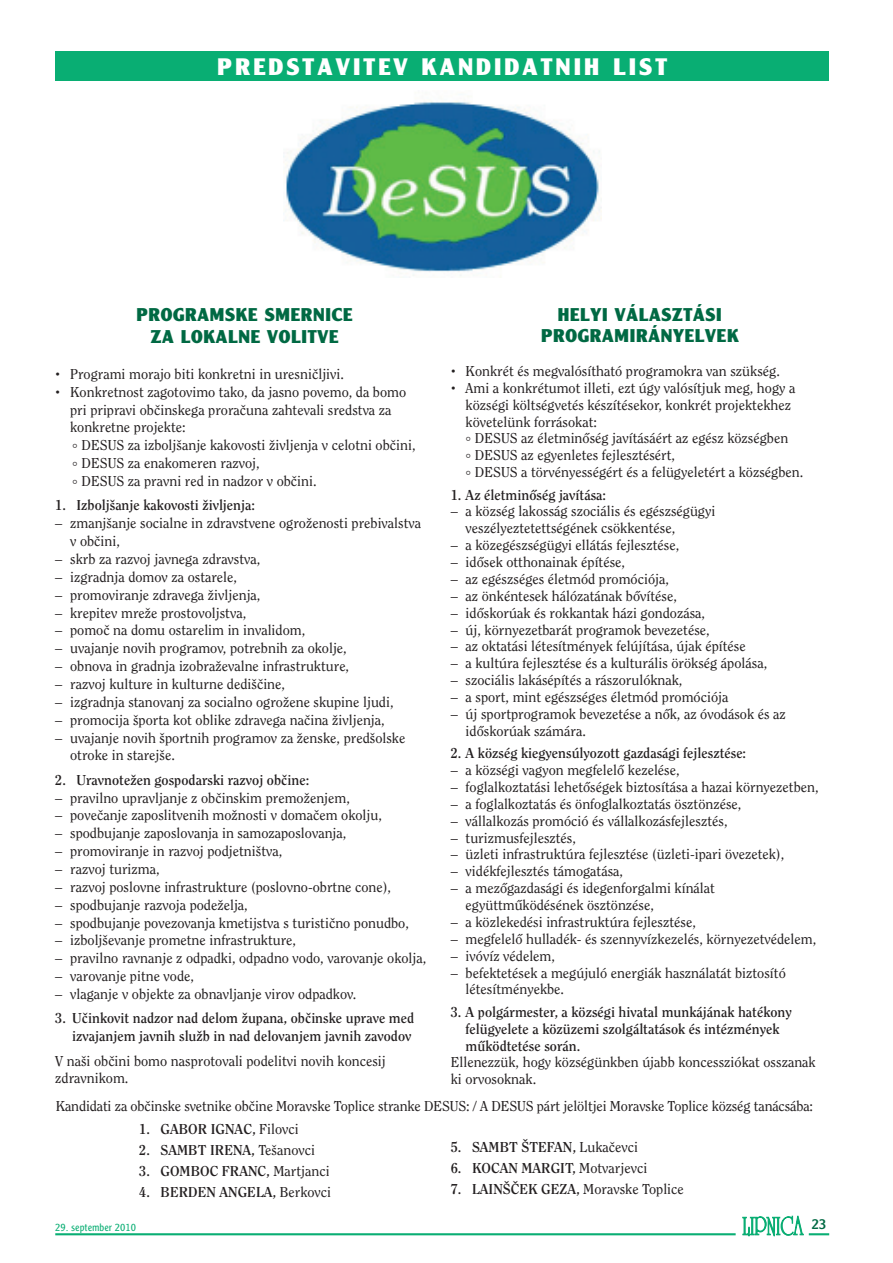
<style>
.page{position:relative;width:893px;height:1263px;background:#fff}
.page>*{position:absolute;margin:0;border:0;box-sizing:border-box;transform-origin:0 0}
.t1{font:23.25px "Clearface Goth UB";letter-spacing:.1em;color:#fff}
.t2{font:18px/22.5px "Clearface Goth UB";color:#006943;text-align:center}
.t3{font:14.25px/16.8px "Clearface O Taa";color:#231f20}
.t4{font:700 14.25px/16.8px "Clearface O Taa";color:#231f20;text-align:right}
.t5{font:14.25px "Clearface Goth N";color:#006943}
.t6{font:10.5px "Clearface Goth L";color:#09ae73}
.s1{font-family:"Palladio URWTOT";font-style:italic}
.s2{font-weight:400}
</style>
<div class="page">
<div style="left:55px;top:51px;width:774px;height:30px;background:#09ae73"></div>
<hr style="left:55px;top:1233px;width:681px;height:2px;background:#09ae73">
<svg style="left:743px;top:1216px;width:61px;height:20px"></svg>
<hr style="left:809px;top:1233px;width:20px;height:2px;background:#09ae73">
<img style="left:283px;top:101px;width:318px;height:175px">
<h1 class="t1" style="left:217px;top:58px;width:452px">PREDSTAVITEV KANDIDATNIH LIST</h1>
<p class="t2" style="left:136px;top:305px;width:218px">PROGRAMSKE SMERNICE<br>ZA LOKALNE VOLITVE</p>
<p class="t3" style="left:55px;top:366px;width:290px"><span class="s1">•</span> Programi morajo biti konkretni in uresničljivi.</p>
<p class="t3" style="left:70px;top:384px;width:347px;line-height:17.9px;text-indent:-15px"><span class="s1">•</span> Konkretnost zagotovimo tako, da jasno povemo, da bomo pri pripravi občinskega proračuna zahtevali sredstva za konkretne projekte:<br>° DESUS za izboljšanje kakovosti življenja v celotni občini, ° DESUS za enakomeren razvoj,<br>° DESUS za pravni red in nadzor v občini.</p>
<p class="t4" style="left:55px;top:498px;width:201px">1. Izboljšanje kakovosti življenja:</p>
<p class="t3" style="left:70px;top:515px;width:353px;line-height:17.9px;text-indent:-15px">– zmanjšanje socialne in zdravstvene ogroženosti prebivalstva v občini,</p>
<p class="t3" style="left:55px;top:551px;width:207px">– skrb za razvoj javnega zdravstva,</p>
<p class="t3" style="left:55px;top:569px;width:183px">– izgradnja domov za ostarele,</p>
<p class="t3" style="left:55px;top:587px;width:207px">– promoviranje zdravega življenja,</p>
<p class="t3" style="left:55px;top:605px;width:192px">– krepitev mreže prostovoljstva,</p>
<p class="t3" style="left:55px;top:623px;width:251px">– pomoč na domu ostarelim in invalidom,</p>
<p class="t3" style="left:55px;top:641px;width:293px">– uvajanje novih programov, potrebnih za okolje,</p>
<p class="t3" style="left:55px;top:659px;width:295px">– obnova in gradnja izobraževalne infrastrukture,</p>
<p class="t3" style="left:55px;top:676px;width:231px">– razvoj kulture in kulturne dediščine,</p>
<p class="t3" style="left:55px;top:694px;width:340px">– izgradnja stanovanj za socialno ogrožene skupine ljudi,</p>
<p class="t3" style="left:55px;top:712px;width:331px">– promocija športa kot oblike zdravega načina življenja,</p>
<p class="t3" style="left:70px;top:729px;width:337px;line-height:17.9px;text-indent:-15px">– uvajanje novih športnih programov za ženske, predšolske otroke in starejše.</p>
<p class="t4" style="left:55px;top:772px;width:255px">2. Uravnotežen gospodarski razvoj občine:</p>
<p class="t3" style="left:55px;top:790px;width:296px">– pravilno upravljanje z občinskim premoženjem,</p>
<p class="t3" style="left:55px;top:808px;width:328px">– povečanje zaposlitvenih možnosti v domačem okolju,</p>
<p class="t3" style="left:55px;top:826px;width:293px">– spodbujanje zaposlovanja in samozaposlovanja,</p>
<p class="t3" style="left:55px;top:844px;width:229px">– promoviranje in razvoj podjetništva,</p>
<p class="t3" style="left:55px;top:861px;width:106px">– razvoj turizma,</p>
<p class="t3" style="left:55px;top:879px;width:337px">– razvoj poslovne infrastrukture (poslovno-obrtne cone),</p>
<p class="t3" style="left:55px;top:897px;width:194px">– spodbujanje razvoja podeželja,</p>
<p class="t3" style="left:55px;top:915px;width:355px">– spodbujanje povezovanja kmetijstva s turistično ponudbo,</p>
<p class="t3" style="left:55px;top:933px;width:242px">– izboljševanje prometne infrastrukture,</p>
<p class="t3" style="left:55px;top:951px;width:373px">– pravilno ravnanje z odpadki, odpadno vodo, varovanje okolja,</p>
<p class="t3" style="left:55px;top:969px;width:140px">– varovanje pitne vode,</p>
<p class="t3" style="left:55px;top:986px;width:303px">– vlaganje v objekte za obnavljanje virov odpadkov.</p>
<p class="t4" style="left:55px;top:1010px;width:360px;line-height:17.9px">3. Učinkovit nadzor nad delom župana, občinske uprave med izvajanjem javnih služb in nad delovanjem javnih zavodov</p>
<p class="t3" style="left:55px;top:1052px;width:332px;line-height:17.9px">V naši občini bomo nasprotovali podelitvi novih koncesij zdravnikom.</p>
<p class="t2" style="left:541px;top:305px;width:199px;line-height:21.6px">HELYI VÁLASZTÁSI<br>PROGRAMIRÁNYELVEK</p>
<p class="t3" style="left:451px;top:363px;width:331px"><span class="s1">•</span> Konkrét és megvalósítható programokra van szükség.</p>
<p class="t3" style="left:466px;top:380px;width:339px;text-indent:-15px"><span class="s1">•</span> Ami a konkrétumot illeti, ezt úgy valósítjuk meg, hogy a községi költségvetés készítésekor, konkrét projektekhez követelünk forrásokat:<br>° DESUS az életminőség javításáért az egész községben<br>° DESUS az egyenletes fejlesztésért,<br>° DESUS a törvényességért és a felügyeletért a községben.</p>
<p class="t4" style="left:451px;top:487px;width:157px">1. Az életminőség javítása:</p>
<p class="t3" style="left:466px;top:504px;width:251px;text-indent:-15px">– a község lakosság szociális és egészségügyi veszélyeztetettségének csökkentése,</p>
<p class="t3" style="left:451px;top:538px;width:230px">– a közegészségügyi ellátás fejlesztése,</p>
<p class="t3" style="left:451px;top:555px;width:176px">– idősek otthonainak építése,</p>
<p class="t3" style="left:451px;top:571px;width:220px">– az egészséges életmód promóciója,</p>
<p class="t3" style="left:451px;top:588px;width:228px">– az önkéntesek hálózatának bővítése,</p>
<p class="t3" style="left:451px;top:605px;width:256px">– időskorúak és rokkantak házi gondozása,</p>
<p class="t3" style="left:451px;top:622px;width:261px">– új, környezetbarát programok bevezetése,</p>
<p class="t3" style="left:451px;top:639px;width:297px">– az oktatási létesítmények felújítása, újak építése</p>
<p class="t3" style="left:451px;top:656px;width:318px">– a kultúra fejlesztése és a kulturális örökség ápolása,</p>
<p class="t3" style="left:451px;top:673px;width:233px">– szociális lakásépítés a rászorulóknak,</p>
<p class="t3" style="left:451px;top:689px;width:279px">– a sport, mint egészséges életmód promóciója</p>
<p class="t3" style="left:466px;top:706px;width:322px;text-indent:-15px">– új sportprogramok bevezetése a nők, az óvodások és az időskorúak számára.</p>
<p class="t4" style="left:451px;top:745px;width:297px">2. A község kiegyensúlyozott gazdasági fejlesztése:</p>
<p class="t3" style="left:451px;top:762px;width:230px">– a községi vagyon megfelelő kezelése,</p>
<p class="t3" style="left:451px;top:779px;width:369px">– foglalkoztatási lehetőségek biztosítása a hazai környezetben,</p>
<p class="t3" style="left:451px;top:796px;width:292px">– a foglalkoztatás és önfoglalkoztatás ösztönzése,</p>
<p class="t3" style="left:451px;top:813px;width:278px">– vállalkozás promóció és vállalkozásfejlesztés,</p>
<p class="t3" style="left:451px;top:830px;width:127px">– turizmusfejlesztés,</p>
<p class="t3" style="left:451px;top:847px;width:335px">– üzleti infrastruktúra fejlesztése (üzleti-ipari övezetek),</p>
<p class="t3" style="left:451px;top:864px;width:174px">– vidékfejlesztés támogatása,</p>
<p class="t3" style="left:466px;top:881px;width:251px;text-indent:-15px">– a mezőgazdasági és idegenforgalmi kínálat együttműködésének ösztönzése,</p>
<p class="t3" style="left:451px;top:914px;width:247px">– a közlekedési infrastruktúra fejlesztése,</p>
<p class="t3" style="left:451px;top:931px;width:367px">– megfelelő hulladék- és szennyvízkezelés, környezetvédelem,</p>
<p class="t3" style="left:451px;top:948px;width:106px">– ivóvíz védelem,</p>
<p class="t3" style="left:466px;top:965px;width:322px;text-indent:-15px">– befektetések a megújuló energiák használatát biztosító létesítményekbe.</p>
<p class="t4" style="left:466px;top:1004px;width:328px;text-align:left;text-indent:-15px">3. A polgármester, a községi hivatal munkájának hatékony felügyelete a közüzemi szolgáltatások és intézmények működtetése során.</p>
<p class="t3" style="left:451px;top:1055px;width:366px">Ellenezzük, hogy községünkben újabb koncessziókat osszanak ki orvosoknak.</p>
<p class="t3" style="left:56px;top:1099px;width:759px">Kandidati za občinske svetnike občine Moravske Toplice stranke DESUS: / A DESUS párt jelöltjei Moravske Toplice község tanácsába:</p>
<p class="t4" style="left:139px;top:1121px;width:161px">1. GABOR IGNAC, <span class="s2">Filovci</span></p>
<p class="t4" style="left:139px;top:1142px;width:177px">2. SAMBT IRENA, <span class="s2">Tešanovci</span></p>
<p class="t4" style="left:139px;top:1163px;width:192px">3. GOMBOC FRANC, <span class="s2">Martjanci</span></p>
<p class="t4" style="left:139px;top:1184px;width:193px">4. BERDEN ANGELA, <span class="s2">Berkovci</span></p>
<p class="t4" style="left:451px;top:1140px;width:189px">5. SAMBT ŠTEFAN, <span class="s2">Lukačevci</span></p>
<p class="t4" style="left:451px;top:1161px;width:198px">6. KOCAN MARGIT, <span class="s2">Motvarjevci</span></p>
<p class="t4" style="left:451px;top:1182px;width:235px">7. LAINŠČEK GEZA, <span class="s2">Moravske Toplice</span></p>
<p class="t6" style="left:55px;top:1223px;width:82px">29. september 2010</p>
<p class="t5" style="left:811px;top:1219px;width:16px">23</p>
</div>
